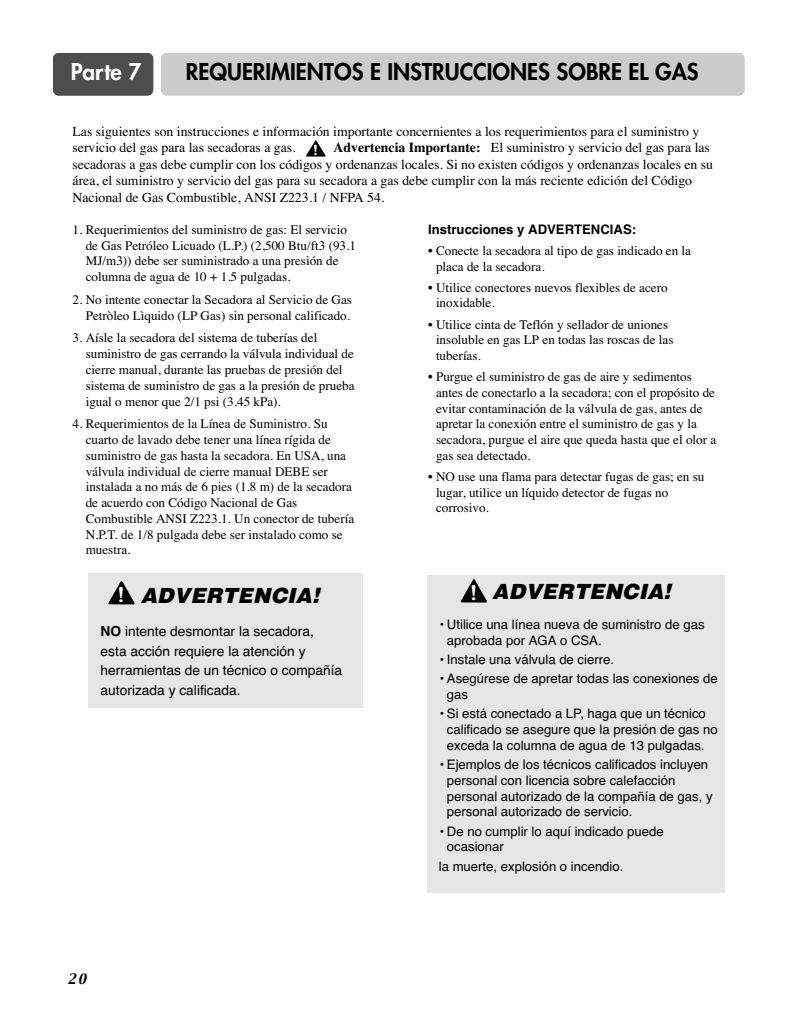
<style>
.page{position:relative;width:797px;height:1028px;background:#fff}
.page>*{position:absolute;margin:0;border:0;box-sizing:border-box;transform-origin:0 0}
.t1{font:800 22.5px "Futura";color:#000}
.t2{font:800 22.5px "Futura";color:#fff}
.t3{font:italic 900 21.25px "Helvetica";color:#000}
.t4{font:600 20px "Souvenir";color:#fff;scale:.9 1}
.t5{font:13.75px/16.5px "Times";color:#000}
.t6{font:13.75px/19.6px "Helvetica";color:#000}
.t7{font:600 13.75px "Souvenir";color:#fff}
.t8{font:13.12px/15.8px "Times";color:#000}
.t9{font:13.12px/15.8px "Helvetica";color:#000}
.t10{font:700 13.12px "Helvetica";color:#000}
.t11{font:italic 12.5px "Capitals";color:#000}
.s1{font-weight:700}
</style>
<div class="page">
<div style="left:53px;top:53px;width:100px;height:42px;background:#4d4d4d;border-radius:6px"></div>
<div style="left:161px;top:53px;width:583px;height:42px;background:#ccc;border-radius:6px"></div>
<div style="left:427px;top:575px;width:297px;height:317px;background:#e6e6e6"></div>
<svg style="left:460px;top:579px;width:27px;height:23px"></svg>
<div style="left:89px;top:573px;width:274px;height:134px;background:#e6e6e6"></div>
<svg style="left:108px;top:581px;width:27px;height:23px"></svg>
<svg style="left:306px;top:140px;width:20px;height:17px"></svg>
<h1 class="t2" style="left:71px;top:61px;width:72px">Parte 7</h1>
<h1 class="t1" style="left:186px;top:61px;width:514px">REQUERIMIENTOS E INSTRUCCIONES SOBRE EL GAS</h1>
<p class="t5" style="left:72px;top:124px;width:628px">Las siguientes son instrucciones e información importante concernientes a los requerimientos para el suministro y servicio del gas para las secadoras a gas.</p>
<p class="t5" style="left:72px;top:141px;width:642px;text-indent:261px"><span class="s1">Advertencia Importante:</span> El suministro y servicio del gas para las secadoras a gas debe cumplir con los códigos y ordenanzas locales. Si no existen códigos y ordenanzas locales en su área, el suministro y servicio del gas para su secadora a gas debe cumplir con la más reciente edición del Código Nacional de Gas Combustible, ANSI Z223.1 / NFPA 54.</p>
<p class="t8" style="left:86px;top:223px;width:272px;text-indent:-13px">1. Requerimientos del suministro de gas: El servicio de Gas Petróleo Licuado (L.P.) (2,500 Btu/ft3 (93.1<br>MJ/m3)) debe ser suministrado a una presión de columna de agua de 10 + 1.5 pulgadas.</p>
<p class="t8" style="left:72px;top:293px;width:281px;text-align:right">2. No intente conectar la Secadora al Servicio de Gas<br>Petròleo Lìquido (LP Gas) sin personal calificado.</p>
<p class="t8" style="left:86px;top:331px;width:270px;text-indent:-13px">3. Aísle la secadora del sistema de tuberías del suministro de gas cerrando la válvula individual de cierre manual, durante las pruebas de presión del sistema de suministro de gas a la presión de prueba igual o menor que 2/1 psi (3.45 kPa).</p>
<p class="t8" style="left:86px;top:417px;width:270px;text-indent:-13px">4. Requerimientos de la Línea de Suministro. Su cuarto de lavado debe tener una línea rígida de suministro de gas hasta la secadora. En USA, una válvula individual de cierre manual DEBE ser instalada a no más de 6 pies (1.8 m) de la secadora de acuerdo con Código Nacional de Gas Combustible ANSI Z223.1. Un conector de tubería N.P.T. de 1/8 pulgada debe ser instalado como se muestra.</p>
<p class="t7" style="left:313px;top:144px;width:6px">!</p>
<p class="t10" style="left:428px;top:225px;width:209px">Instrucciones y ADVERTENCIAS:</p>
<p class="t8" style="left:436px;top:244px;width:256px;text-indent:-8px">• Conecte la secadora al tipo de gas indicado en la placa de la secadora.</p>
<p class="t8" style="left:436px;top:280px;width:233px;text-indent:-8px">• Utilice conectores nuevos flexibles de acero inoxidable.</p>
<p class="t8" style="left:436px;top:317px;width:239px;text-indent:-8px">• Utilice cinta de Teflón y sellador de uniones insoluble en gas LP en todas las roscas de las tuberías.</p>
<p class="t8" style="left:436px;top:370px;width:282px;text-indent:-8px">• Purgue el suministro de gas de aire y sedimentos antes de conectarlo a la secadora; con el propósito de evitar contaminación de la válvula de gas, antes de apretar la conexión entre el suministro de gas y la secadora, purgue el aire que queda hasta que el olor a gas sea detectado.</p>
<p class="t8" style="left:436px;top:470px;width:270px;text-indent:-8px">• NO use una flama para detectar fugas de gas; en su lugar, utilice un líquido detector de fugas no corrosivo.</p>
<h2 class="t3" style="left:492px;top:583px;width:184px">ADVERTENCIA!</h2>
<p class="t9" style="left:447px;top:617px;width:259px;text-indent:-8px">• Utilice una línea nueva de suministro de gas aprobada por AGA o CSA.</p>
<p class="t9" style="left:438px;top:652px;width:177px">• Instale una válvula de cierre.</p>
<p class="t9" style="left:447px;top:672px;width:272px;text-indent:-8px">• Asegúrese de apretar todas las conexiones de gas</p>
<p class="t9" style="left:447px;top:707px;width:272px;text-indent:-8px">• Si está conectado a LP, haga que un técnico calificado se asegure que la presión de gas no exceda la columna de agua de 13 pulgadas.</p>
<p class="t9" style="left:447px;top:758px;width:267px;text-indent:-8px">• Ejemplos de los técnicos calificados incluyen personal con licencia sobre calefacción personal autorizado de la compañía de gas, y personal autorizado de servicio.</p>
<p class="t9" style="left:447px;top:824px;width:218px;text-indent:-8px">• De no cumplir lo aquí indicado puede ocasionar</p>
<p class="t9" style="left:438px;top:859px;width:186px">la muerte, explosión o incendio.</p>
<h2 class="t3" style="left:141px;top:588px;width:184px">ADVERTENCIA!</h2>
<h3 class="t4" style="left:470px;top:585px;width:9px">!</h3>
<p class="t6" style="left:101px;top:622px;width:243px"><span class="s1">NO</span> intente desmontar la secadora, esta acción requiere la atención y herramientas de un técnico o compañía autorizada y calificada.</p>
<h3 class="t4" style="left:118px;top:587px;width:9px">!</h3>
<p class="t11" style="left:67px;top:972px;width:22px">20</p>
</div>
